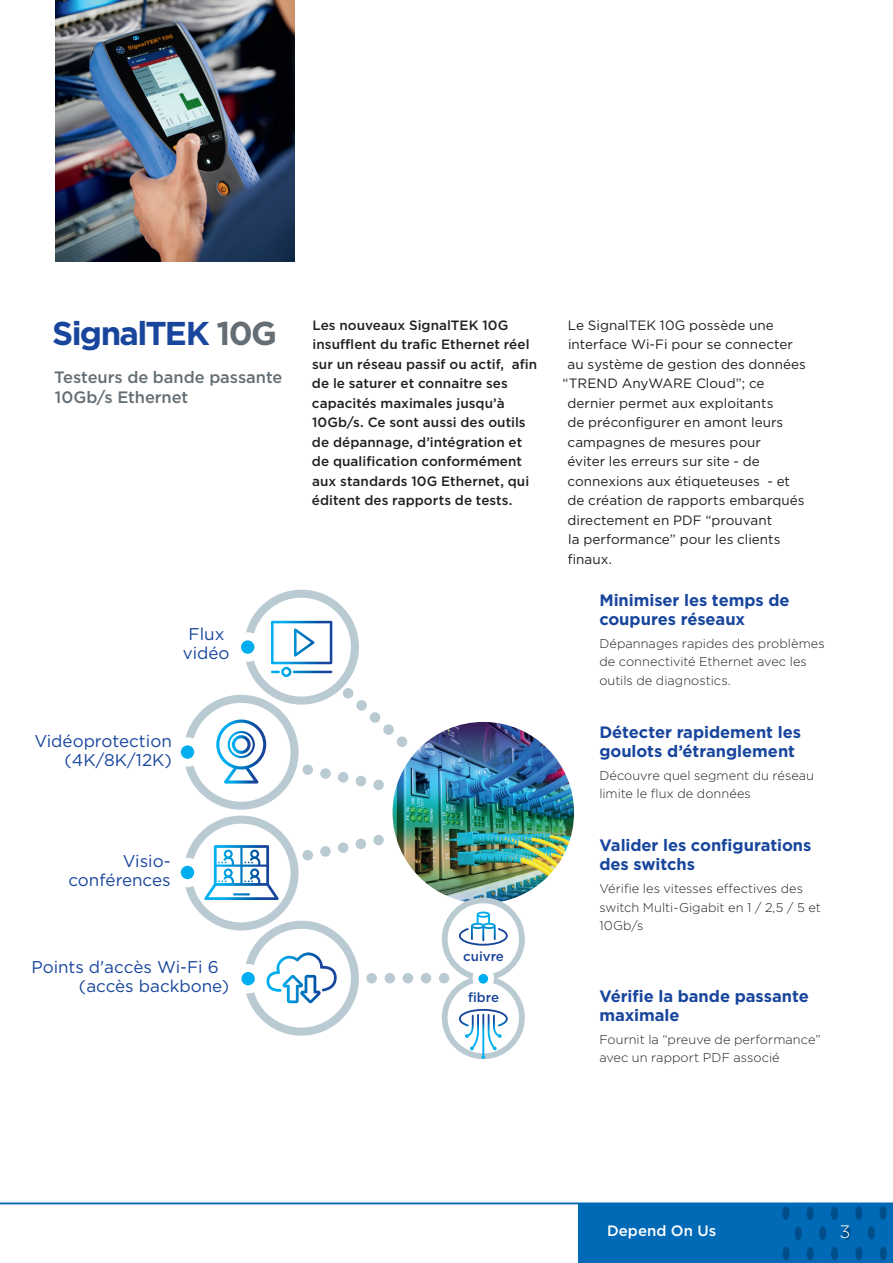
<style>
.page{position:relative;width:893px;height:1263px;background:#fff}
.page>*{position:absolute;margin:0;border:0;box-sizing:border-box;transform-origin:0 0}
.t1{font:700 33px "Gotham";letter-spacing:-.05em;color:#18469d}
.t2{font:300 18px "Gotham";color:#fff}
.t3{font:17.1px/18.5px "Gotham";color:#18469d;text-align:right}
.t4{font:700 16.5px/18.8px "Gotham";letter-spacing:-.005em;color:#18469d}
.t5{font:500 16.5px/19.8px "Gotham";letter-spacing:-.005em;color:#646e74}
.t6{font:500 15px "Gotham";color:#fff}
.Body{font:13.5px "Gotham";color:#231f20}
.Body-2{font:500 13.5px/19.5px "Gotham";letter-spacing:.005em;color:#231f20}
.t7{font:500 13.35px "Gotham";color:#18469d}
.Body-3{font:300 12.75px/18.8px "Gotham";letter-spacing:.005em;color:#231f20}
.s1{color:#646e74}
</style>
<div class="page">
<svg style="left:363px;top:776px;width:4px;height:10px"></svg>
<svg style="left:373px;top:779px;width:11px;height:11px"></svg>
<svg style="left:363px;top:700px;width:45px;height:47px"></svg>
<svg style="left:363px;top:839px;width:4px;height:10px"></svg>
<svg style="left:373px;top:835px;width:11px;height:11px"></svg>
<img style="left:393px;top:722px;width:181px;height:181px;border-radius:91px">
<svg style="left:185px;top:590px;width:178px;height:446px"></svg>
<svg style="left:271px;top:621px;width:61px;height:56px"></svg>
<svg style="left:216px;top:719px;width:50px;height:64px"></svg>
<div style="left:366px;top:973px;width:11px;height:10px;background:#bacad2;border-radius:50%"></div>
<div style="left:384px;top:973px;width:11px;height:10px;background:#bacad2;border-radius:50%"></div>
<div style="left:403px;top:973px;width:10px;height:10px;background:#bacad2;border-radius:50%"></div>
<div style="left:421px;top:973px;width:10px;height:10px;background:#bacad2;border-radius:50%"></div>
<div style="left:439px;top:973px;width:10px;height:10px;background:#bacad2;border-radius:50%"></div>
<svg style="left:233px;top:952px;width:104px;height:51px"></svg>
<svg style="left:180px;top:845px;width:99px;height:55px"></svg>
<svg style="left:180px;top:737px;width:22px;height:30px"></svg>
<svg style="left:233px;top:632px;width:29px;height:30px"></svg>
<svg style="left:445px;top:900px;width:77px;height:77px"></svg>
<svg style="left:459px;top:911px;width:49px;height:35px"></svg>
<div style="left:442px;top:897px;width:83px;height:83px;border:6px solid #bacad2;border-radius:50%"></div>
<div style="left:442px;top:976px;width:83px;height:83px;border:6px solid #bacad2;border-radius:50%"></div>
<svg style="left:473px;top:967px;width:21px;height:17px"></svg>
<svg style="left:459px;top:1009px;width:49px;height:50px"></svg>
<img style="left:55px;top:0;width:240px;height:261px">
<div style="left:578px;top:1203px;width:315px;height:60px;background:#016ab6"></div>
<div style="left:782px;top:1247px;width:7px;height:13px;background:#004e89;border-radius:50%"></div>
<div style="left:782px;top:1206px;width:7px;height:14px;background:#004e89;border-radius:50%"></div>
<div style="left:795px;top:1226px;width:7px;height:14px;background:#004e89;border-radius:50%"></div>
<div style="left:807px;top:1247px;width:7px;height:13px;background:#004e89;border-radius:50%"></div>
<div style="left:819px;top:1226px;width:7px;height:14px;background:#004e89;border-radius:50%"></div>
<div style="left:831px;top:1247px;width:7px;height:13px;background:#004e89;border-radius:50%"></div>
<div style="left:843px;top:1226px;width:8px;height:14px;background:#004e89;border-radius:50%"></div>
<div style="left:855px;top:1247px;width:7px;height:13px;background:#004e89;border-radius:50%"></div>
<div style="left:807px;top:1206px;width:7px;height:14px;background:#004e89;border-radius:50%"></div>
<div style="left:831px;top:1206px;width:7px;height:14px;background:#004e89;border-radius:50%"></div>
<div style="left:855px;top:1206px;width:7px;height:14px;background:#004e89;border-radius:50%"></div>
<div style="left:868px;top:1226px;width:7px;height:14px;background:#004e89;border-radius:50%"></div>
<div style="left:880px;top:1246px;width:7px;height:14px;background:#004e89;border-radius:50%"></div>
<div style="left:879px;top:1206px;width:8px;height:14px;background:#004e89;border-radius:50%"></div>
<hr style="left:0;top:1203px;width:893px;height:1px;background:#016ab6">
<p class="t1" style="left:52px;top:312px;width:226px">SignalTEK <span class="s1">10G</span></p>
<p class="t5" style="left:54px;top:367px;width:230px">Testeurs de bande passante<br>10Gb/s Ethernet</p>
<p class="t3" style="left:183px;top:625px;width:48px;text-align:center">Flux vidéo</p>
<p class="t3" style="left:34px;top:732px;width:139px">Vidéoprotection (4K/8K/12K)</p>
<p class="t3" style="left:68px;top:852px;width:104px">Visio&shy;conférences</p>
<p class="t3" style="left:79px;top:958px;width:152px;text-align:left;text-indent:-48px">Points d'accès Wi-Fi 6 (accès backbone)</p>
<p class="Body-2" style="left:312px;top:315px;width:227px">Les nouveaux SignalTEK 10G insufflent du trafic Ethernet réel sur un réseau passif ou actif, afin de le saturer et connaitre ses capacités maximales jusqu’à<br>10Gb/s. Ce sont aussi des outils de dépannage, d’intégration et de qualification conformément aux standards 10G Ethernet, qui éditent des rapports de tests.</p>
<p class="Body" style="left:568px;top:316px;width:207px">Le SignalTEK 10G possède une</p>
<p class="Body" style="left:568px;top:336px;width:226px">interface Wi-Fi pour se connecter</p>
<p class="Body" style="left:568px;top:355px;width:240px">au système de gestion des données</p>
<p class="Body" style="left:563px;top:375px;width:203px">“TREND AnyWARE Cloud”; ce</p>
<p class="Body" style="left:567px;top:394px;width:207px">dernier permet aux exploitants</p>
<p class="Body" style="left:567px;top:414px;width:217px">de préconfigurer en amont leurs</p>
<p class="Body" style="left:567px;top:433px;width:195px">campagnes de mesures pour</p>
<p class="Body" style="left:567px;top:453px;width:194px">éviter les erreurs sur site - de</p>
<p class="Body" style="left:567px;top:472px;width:224px">connexions aux étiqueteuses - et</p>
<p class="Body" style="left:567px;top:492px;width:239px">de création de rapports embarqués</p>
<p class="Body" style="left:567px;top:511px;width:206px">directement en PDF “prouvant</p>
<p class="Body" style="left:568px;top:531px;width:214px">la performance” pour les clients</p>
<p class="Body" style="left:568px;top:550px;width:46px">finaux.</p>
<h2 class="t4" style="left:599px;top:590px;width:192px">Minimiser les temps de coupures réseaux</h2>
<p class="Body-3" style="left:599px;top:633px;width:227px">Dépannages rapides des problèmes de connectivité Ethernet avec les outils de diagnostics.</p>
<h2 class="t4" style="left:599px;top:722px;width:203px">Détecter rapidement les goulots d’étranglement</h2>
<p class="Body-3" style="left:599px;top:765px;width:216px">Découvre quel segment du réseau limite le flux de données</p>
<p class="t7" style="left:463px;top:947px;width:42px">cuivre</p>
<p class="t7" style="left:468px;top:989px;width:32px">fibre</p>
<h2 class="t4" style="left:599px;top:836px;width:214px">Valider les configurations des switchs</h2>
<p class="Body-3" style="left:599px;top:879px;width:223px">Vérifie les vitesses effectives des switch Multi-Gigabit en 1 / 2,5 / 5 et<br>10Gb/s</p>
<h2 class="t4" style="left:599px;top:986px;width:211px">Vérifie la bande passante maximale</h2>
<p class="Body-3" style="left:599px;top:1029px;width:223px">Fournit la “preuve de performance” avec un rapport PDF associé</p>
<p class="t6" style="left:607px;top:1220px;width:111px">Depend On Us</p>
<h2 class="t2" style="left:839px;top:1220px;width:12px">3</h2>
</div>
